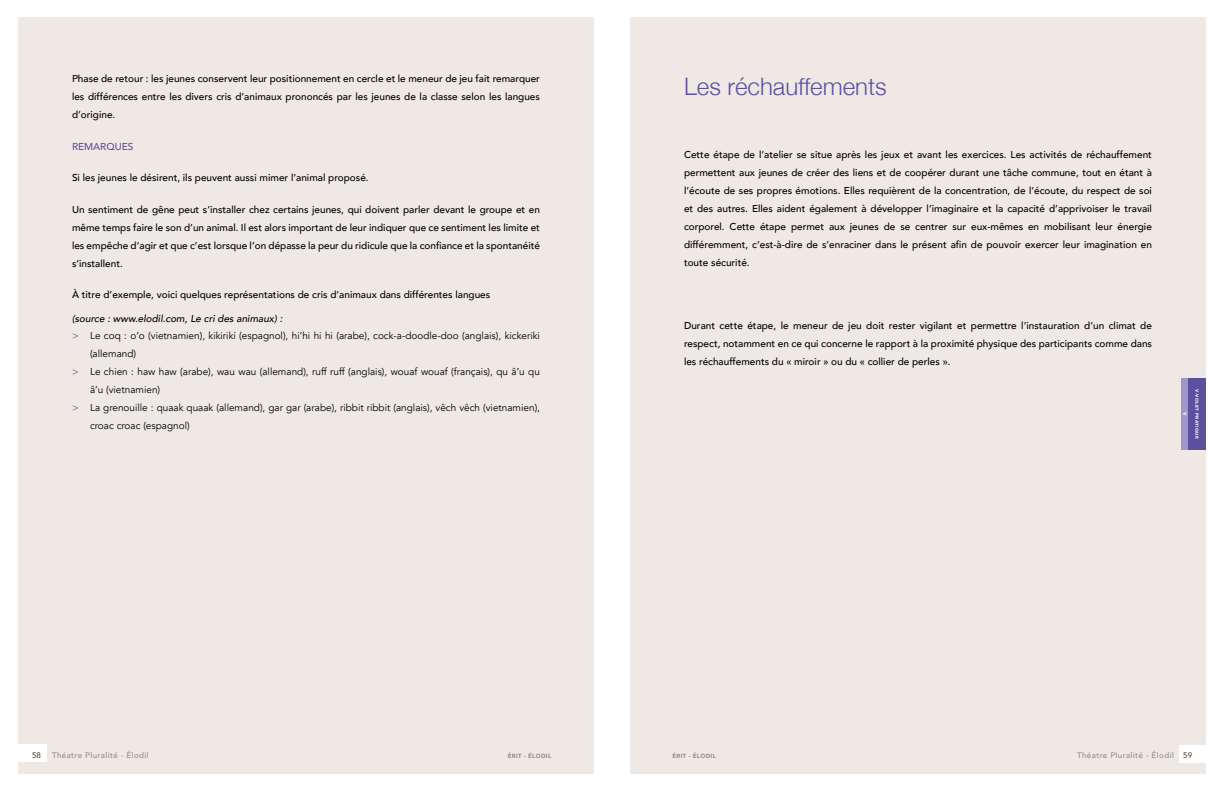
<style>
.page{position:relative;width:1224px;height:792px;background:#fff}
.page>*{position:absolute;margin:0;border:0;box-sizing:border-box;transform-origin:0 0}
.t1{font:300 24px "Helvetica Neue";color:#5e50a1}
.t2{font:500 10px/18px "Avenir";color:#000;text-align:justify}
.t3{font:10px "Avenir";color:#000}
.t4{font:italic 500 10px "Avenir";color:#000}
.t5{font:500 10px "Avenir";color:#5e50a1}
.t6{font:500 8px "Avenir";letter-spacing:.05em;color:#958f88}
.t7{font:500 8px "Avenir";color:#534b45}
.t8{font:900 6px "Avenir";letter-spacing:.05em;color:#958f88}
.t9{font:900 5px "Avenir";color:#fff}
.t10{font:900 4.2px "Avenir";letter-spacing:.08em;color:#fff;scale:1.1 1}
.s1{color:#5e50a1}
.s2{color:#534b45}
</style>
<div class="page">
<div style="left:630px;top:18px;width:576px;height:756px;background:#efe9e5"></div>
<div style="left:18px;top:18px;width:576px;height:756px;background:#efe9e5"></div>
<div style="left:1180px;top:745px;width:29px;height:18px;background:#fff"></div>
<div style="left:15px;top:744px;width:32px;height:18px;background:#fff"></div>
<div style="left:1188px;top:378px;width:18px;height:72px;background:#5e50a1"></div>
<div style="left:1182px;top:378px;width:6px;height:72px;background:#a096c9"></div>
<p class="t2" style="left:72px;top:69px;width:469px">Phase de retour : les jeunes conservent leur positionnement en cercle et le meneur de jeu fait remarquer les différences entre les divers cris d’animaux prononcés par les jeunes de la classe selon les langues d’origine.</p>
<p class="t5" style="left:72px;top:137px;width:15px">REMA</p>
<p class="t5" style="left:100px;top:137px;width:14px">RQUES</p>
<p class="t2" style="left:72px;top:168px;width:298px">Si les jeunes le désirent, ils peuvent aussi mimer l’animal proposé.</p>
<p class="t2" style="left:72px;top:199px;width:470px">U n sentiment de gêne peut s’installer chez certains jeunes, qui doivent parler devant le groupe et en même temps faire le son d’un animal. Il est alors important de leur indiquer que ce sentiment les limite et les empêche d’agir et que c’est lorsque l’on dépasse la peur du ridicule que la confiance et la spontanéité s’installent.</p>
<p class="t2" style="left:72px;top:285px;width:420px">À titre d’exemple, voici quelques représentations de cris d’animaux dans différentes langues</p>
<p class="t4" style="left:72px;top:312px;width:212px">(source : www.elodil.com, Le cri des animaux) :</p>
<p class="t3" style="left:72px;top:330px;width:470px"><span class="s1">&gt;</span> Le coq : o’o (vietnamien), kikirikí (espagnol), hi’hi hi hi (arabe), cock-a-doodle-doo (anglais), kickeriki</p>
<p class="t3" style="left:90px;top:348px;width:48px">(allemand)</p>
<p class="t3" style="left:72px;top:366px;width:469px"><span class="s1">&gt;</span> Le chien : haw haw (arabe), wau wau (allemand), ruff ruff (anglais), wouaf wouaf (français), qu â’u qu</p>
<p class="t3" style="left:90px;top:384px;width:72px">â’u (vietnamien)</p>
<p class="t3" style="left:72px;top:402px;width:470px"><span class="s1">&gt;</span> La grenouille : quaak quaak (allemand), gar gar (arabe), ribbit ribbit (anglais), vêch vêch (vietnamien),</p>
<p class="t3" style="left:90px;top:420px;width:101px">croac croac (espagnol)</p>
<h1 class="t1" style="left:684px;top:72px;width:204px">Les réchauffements</h1>
<p class="t2" style="left:684px;top:145px;width:470px">Cette étape de l’atelier se situe après les jeux et avant les exercices. Les activités de réchauffement permettent aux jeunes de créer des liens et de coopérer durant une tâche commune, tout en étant à l’écoute de ses propres émotions. Elles requièrent de la concentration, de l’écoute, du respect de soi et des autres. Elles aident également à développer l’imaginaire et la capacité d’apprivoiser le travail corporel. Cette étape permet aux jeunes de se centrer sur eux-mêmes en mobilisant leur énergie différemment, c’est-à-dire de s’enraciner dans le présent afin de pouvoir exercer leur imagination en toute sécurité.</p>
<p class="t2" style="left:684px;top:316px;width:470px">Durant cette étape, le meneur de jeu doit rester vigilant et permettre l’instauration d’un climat de respect, notamment en ce qui concerne le rapport à la proximité physique des participants comme dans les réchauffements du « miroir » ou du « collier de perles ».</p>
<p class="t9" style="left:1189px;top:412px;width:5px;rotate:90deg">V</p>
<p class="t10" style="left:1201px;top:389px;width:47px;rotate:90deg">V-Volet pratique</p>
<p class="t7" style="left:32px;top:748px;width:10px">58</p>
<p class="t6" style="left:52px;top:748px;width:98px">Théatre Pluralité - Élodil</p>
<p class="t8" style="left:508px;top:751px;width:45px">ÉRIT - ÉLODIL</p>
<p class="t8" style="left:673px;top:751px;width:45px">ÉRIT - ÉLODIL</p>
<p class="t6" style="left:1077px;top:748px;width:117px">Théatre Pluralité - Élodil <span class="s2">59</span></p>
</div>
